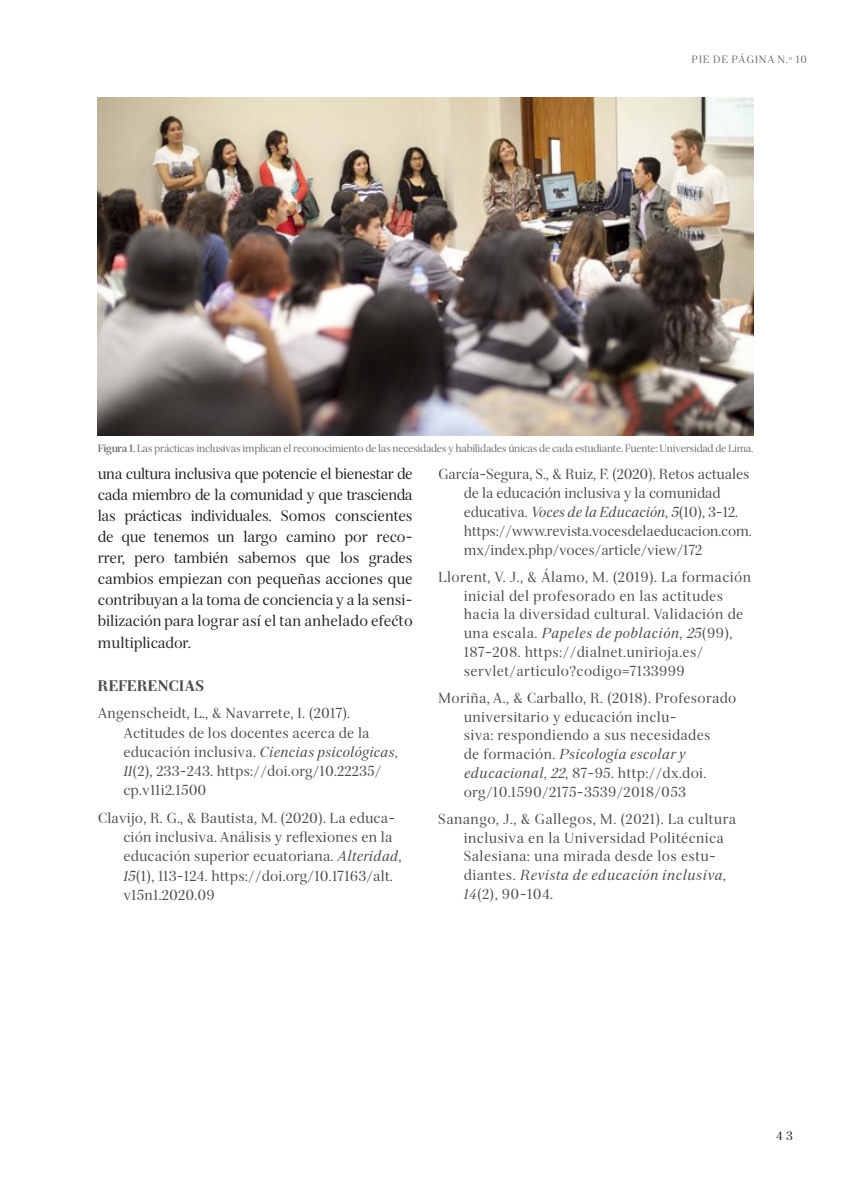
<style>
.page{position:relative;width:851px;height:1191px;background:#fff}
.page>*{position:absolute;margin:0;border:0;box-sizing:border-box;transform-origin:0 0}
.Parrafo{font:15px/21px "Serif 72 Beta";letter-spacing:.01em;color:#231f20;text-align:justify}
.TITULO{font:900 15px "Serif 72 Beta";letter-spacing:.01em;color:#4b4c4d}
.Referencias{font:14.25px/18.8px "Serif 72 Beta";letter-spacing:.02em;color:#4b4c4d}
.Referencias-2{font:14.25px/19px "Serif 72 Beta";letter-spacing:-.01em;color:#4b4c4d}
.t1{font:12px "Serif 72 Beta";color:#231f20}
.Leyenda_foto{font:10.5px "Serif 72 Beta";letter-spacing:-.03em;color:#6c6d70}
.Leyenda_foto-2{font:10.5px "Serif 72 Beta";letter-spacing:.06em;color:#6c6d70}
.s1{font-weight:700}
.s2{font-style:italic}
</style>
<div class="page">
<img style="left:98px;top:98px;width:655px;height:337px">
<p class="Leyenda_foto-2" style="left:691px;top:53px;width:117px">PIE DE PÁGINA N.<sup>o</sup> 10</p>
<p class="Leyenda_foto" style="left:98px;top:442px;width:656px"><span class="s1">Figura 1.</span> Las prácticas inclusivas implican el reconocimiento de las necesidades y habilidades únicas de cada estudiante. Fuente: Universidad de Lima.</p>
<p class="Parrafo" style="left:98px;top:463px;width:316px">una cultura inclusiva que potencie el bienestar de cada miembro de la comunidad y que trascienda las prácticas individuales. Somos conscientes de que tenemos un largo camino por reco&shy;rrer, pero también sabemos que los grades cambios empiezan con pequeñas acciones que contribuyan a la toma de conciencia y a la sensi&shy;bilización para lograr así el tan anhelado efecto multiplicador.</p>
<p class="TITULO" style="left:98px;top:676px;width:108px">REFERENCIAS</p>
<p class="Referencias" style="left:123px;top:704px;width:276px;line-height:19.2px;text-indent:-26px">Angenscheidt, L., &amp; Navarrete, I. (2017).<br>Actitudes de los docentes acerca de la educación inclusiva. <span class="s2">Ciencias psicológicas</span>, <span class="s2">11</span>(2), 233-243. https://doi.org/10.22235/ cp.v11i2.1500</p>
<p class="Referencias" style="left:123px;top:808px;width:279px;line-height:19.2px;text-indent:-26px">Clavijo, R. G., &amp; Bautista, M. (2020). La educa&shy;ción inclusiva. Análisis y reflexiones en la educación superior ecuatoriana. <span class="s2">Alteridad</span>, <span class="s2">15</span>(1), 113-124. https://doi.org/10.17163/alt. v15n1.2020.09</p>
<p class="Referencias-2" style="left:463px;top:464px;width:289px;text-indent:-26px">García-Segura, S., &amp; Ruiz, F. (2020). Retos actuales de la educación inclusiva y la comunidad educativa. <span class="s2">Voces de la Educación</span>, <span class="s2">5</span>(10), 3-12. https://www.revista.vocesdelaeducacion.com. mx/index.php/voces/article/view/172</p>
<p class="Referencias" style="left:463px;top:567px;width:289px;text-indent:-26px">Llorent, V. J., &amp; Álamo, M. (2019). La formación inicial del profesorado en las actitudes hacia la diversidad cultural. Validación de una escala. <span class="s2">Papeles de población</span>, <span class="s2">25</span>(99), 187-208. https://dialnet.unirioja.es/ servlet/articulo?codigo=7133999</p>
<p class="Referencias" style="left:463px;top:688px;width:274px;text-indent:-26px">Moriña, A., &amp; Carballo, R. (2018). Profesorado universitario y educación inclu-<br>siva: respondiendo a sus necesidades<br>de formación. <span class="s2">Psicología escolar y educacional</span>, <span class="s2">22</span>, 87-95. http://dx.doi. org/10.1590/2175-3539/2018/053</p>
<p class="Referencias" style="left:463px;top:809px;width:274px;text-indent:-26px">Sanango, J., &amp; Gallegos, M. (2021). La cultura inclusiva en la Universidad Politécnica Salesiana: una mirada desde los estu&shy;diantes. <span class="s2">Revista de educación inclusiva</span>, <span class="s2">14</span>(2), 90-104.</p>
<p class="t1" style="left:775px;top:1129px;width:18px">4 3</p>
</div>
